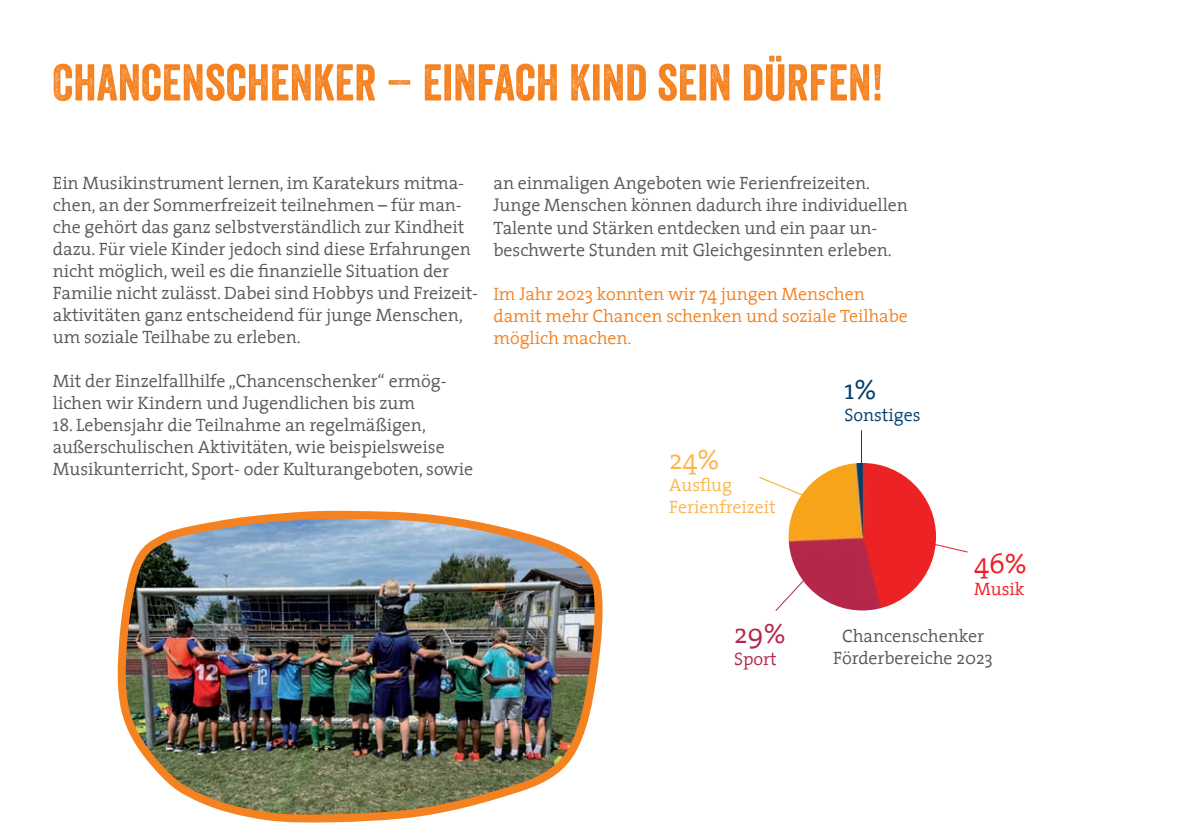
<style>
.page{position:relative;width:1191px;height:840px;background:#fff}
.page>*{position:absolute;margin:0;border:0;box-sizing:border-box;transform-origin:0 0}
.t1{font:50px "Veneer";color:#f58220}
.t2{font:300 28px "The Serif";color:#ee1d23}
.t3{font:300 28px "The Serif";color:#b6274b}
.t4{font:300 28px "The Serif";color:#fcb54c}
.t5{font:300 28px "The Serif";color:#004071}
.t6{font:300 18px/22px "The Serif";letter-spacing:-.005em;color:#57585a}
.t7{font:300 18px/22px "The Serif";letter-spacing:-.005em;color:#f58220}
.t8{font:300 18px/22px "The Serif";letter-spacing:-.005em;color:#fcb54c}
.t9{font:300 18px "The Serif";letter-spacing:-.005em;color:#004071}
.t10{font:300 18px "The Serif";letter-spacing:-.005em;color:#ee1d23}
.t11{font:300 18px "The Serif";letter-spacing:-.005em;color:#b6274b}
</style>
<div class="page">
<img style="left:117px;top:510px;width:486px;height:313px">
<img style="left:788px;top:462px;width:148px;height:148px;border-radius:74px">
<svg style="left:775px;top:569px;width:38px;height:42px"></svg>
<svg style="left:917px;top:539px;width:51px;height:14px"></svg>
<svg style="left:759px;top:476px;width:59px;height:26px"></svg>
<hr style="left:861px;top:430px;width:1px;height:35px;background:#004071">
<h1 class="t1" style="left:52px;top:52px;width:832px">CHANCENSCHENKER – EINFACH KIND SEIN DÜRFEN!</h1>
<p class="t6" style="left:53px;top:171px;width:427px">Ein Musikinstrument lernen, im Karatekurs mitma&shy;chen, an der Sommerfreizeit teilnehmen – für man&shy;che gehört das ganz selbstverständlich zur Kindheit dazu. Für viele Kinder jedoch sind diese Erfahrungen nicht möglich, weil es die finanzielle Situation der Familie nicht zulässt. Dabei sind Hobbys und Freizeit&shy;aktivitäten ganz entscheidend für junge Menschen, um soziale Teilhabe zu erleben.</p>
<p class="t6" style="left:53px;top:369px;width:395px">Mit der Einzelfallhilfe „Chancenschenker“ ermög&shy;lichen wir Kindern und Jugendlichen bis zum</p>
<p class="t6" style="left:53px;top:413px;width:422px">18. Lebensjahr die Teilnahme an regelmäßigen, außerschulischen Aktivitäten, wie beispielsweise<br>Musikunterricht, Sport- oder Kulturangeboten, sowie</p>
<p class="t6" style="left:493px;top:172px;width:416px">an einmaligen Angeboten wie Ferienfreizeiten.<br>Junge Menschen können dadurch ihre individuellen Talente und Stärken entdecken und ein paar un&shy;beschwerte Stunden mit Gleichgesinnten erleben.</p>
<p class="t7" style="left:493px;top:282px;width:416px">Im Jahr 2023 konnten wir 74 jungen Menschen damit mehr Chancen schenken und soziale Teilhabe möglich machen.</p>
<h2 class="t4" style="left:669px;top:436px;width:52px">24%</h2>
<p class="t8" style="left:669px;top:473px;width:108px">Ausflug<br>Ferienfreizeit</p>
<h2 class="t3" style="left:734px;top:610px;width:53px">29%</h2>
<p class="t11" style="left:734px;top:643px;width:44px">Sport</p>
<h2 class="t5" style="left:844px;top:366px;width:34px">1%</h2>
<p class="t9" style="left:844px;top:399px;width:78px">Sonstiges</p>
<h2 class="t2" style="left:974px;top:540px;width:54px">46%</h2>
<p class="t10" style="left:974px;top:573px;width:52px">Musik</p>
<p class="t6" style="left:833px;top:623px;width:161px;text-align:center">Chancenschenker<br>Förderbereiche 2023</p>
</div>
